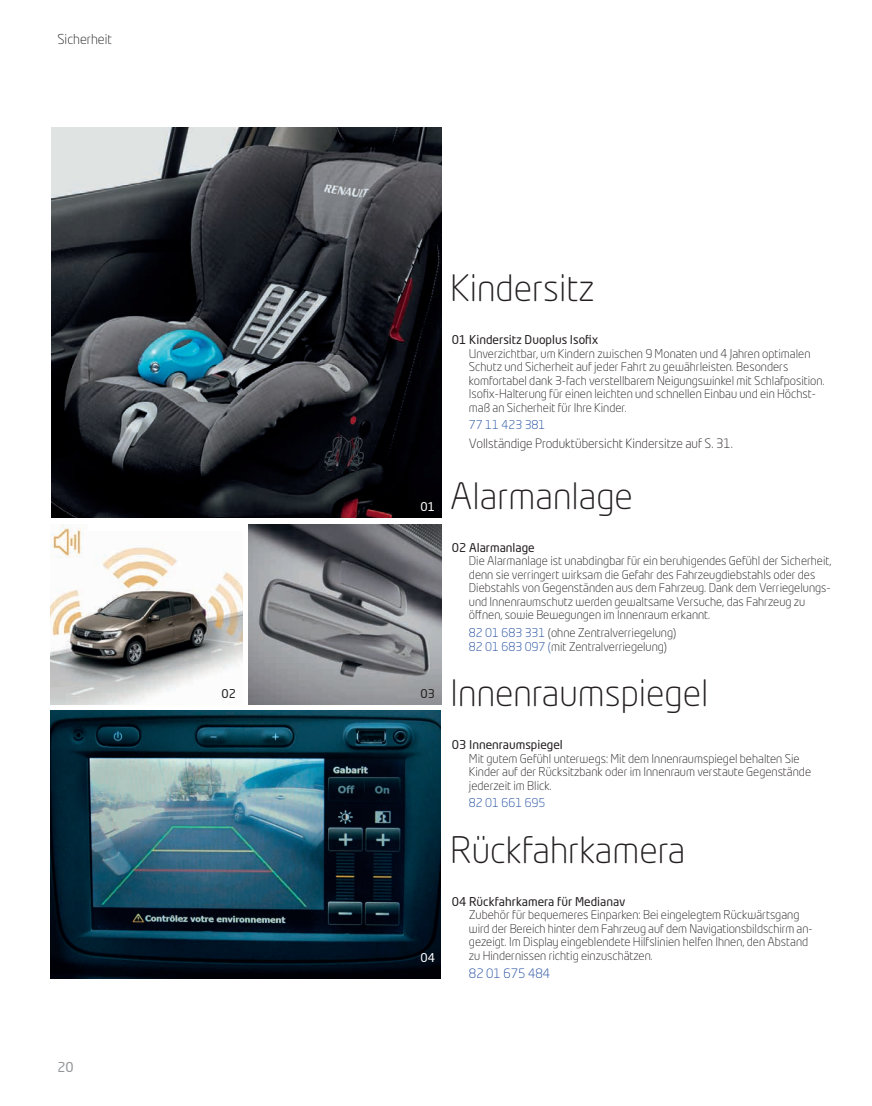
<style>
.page{position:relative;width:872px;height:1106px;background:#fff}
.page>*{position:absolute;margin:0;border:0;box-sizing:border-box;transform-origin:0 0}
.t1{font:300 36px "Neo Tech Dacia";color:#231f20}
.t2{font:300 13.5px "Neo Tech Dacia";color:#231f20}
.t3{font:13.5px "Neo Tech Dacia";color:#939598}
.t4{font:300 12.75px "Neo Tech Dacia";color:#231f20}
.t5{font:300 12.75px "Neo Tech Dacia";color:#18469d}
.t6{font:300 12px/13.5px "Neo Tech Dacia";color:#231f20}
.t7{font:12px "Neo Tech Dacia";color:#231f20}
.t8{font:300 12px "Neo Tech Dacia";color:#18469d}
.t9{font:12px "Neo Tech Dacia";color:#fff}
.s1{color:#18469d}
</style>
<div class="page">
<img style="left:51px;top:128px;width:390px;height:390px">
<img style="left:50px;top:547px;width:192px;height:157px">
<img style="left:50px;top:524px;width:37px;height:36px">
<img style="left:249px;top:524px;width:192px;height:180px">
<img style="left:50px;top:710px;width:391px;height:268px">
<p class="t2" style="left:57px;top:31px;width:56px">Sicherheit</p>
<p class="t3" style="left:57px;top:1058px;width:18px">20</p>
<p class="t7" style="left:221px;top:685px;width:16px">02</p>
<p class="t9" style="left:420px;top:499px;width:16px">01</p>
<p class="t7" style="left:420px;top:685px;width:16px">03</p>
<p class="t9" style="left:420px;top:950px;width:16px">04</p>
<h1 class="t1" style="left:450px;top:265px;width:146px">Kindersitz</h1>
<p class="t7" style="left:452px;top:332px;width:148px">01 Kindersitz Duoplus Isofix</p>
<p class="t6" style="left:469px;top:346px;width:357px">Unverzichtbar, um Kindern zwischen 9 Monaten und 4 Jahren optimalen Schutz und Sicherheit auf jeder Fahrt zu gewährleisten. Besonders komfortabel dank 3-fach verstellbarem Neigungswinkel mit Schlafposition.<br>Isofix-Halterung für einen leichten und schnellen Einbau und ein Höchst&shy;maß an Sicherheit für Ihre Kinder.</p>
<p class="t8" style="left:469px;top:417px;width:78px">77 11 423 381</p>
<p class="t4" style="left:469px;top:435px;width:265px">Vollständige Produktübersicht Kindersitze auf S. 31.</p>
<h1 class="t1" style="left:450px;top:473px;width:184px">Alarmanlage</h1>
<p class="t7" style="left:452px;top:540px;width:84px">02 Alarmanlage</p>
<p class="t6" style="left:469px;top:554px;width:364px">Die Alarmanlage ist unabdingbar für ein beruhigendes Gefühl der Sicherheit, denn sie verringert wirksam die Gefahr des Fahrzeugdiebstahls oder des Diebstahls von Gegenständen aus dem Fahrzeug. Dank dem Verriegelungs&shy;und Innenraumschutz werden gewaltsame Versuche, das Fahrzeug zu öffnen, sowie Bewegungen im Innenraum erkannt.</p>
<p class="t6" style="left:469px;top:626px;width:209px"><span class="s1">82 01 683 331</span> (ohne Zentralverriegelung)<br><span class="s1">82 01 683 097 (</span>mit Zentralverriegelung)</p>
<h1 class="t1" style="left:450px;top:670px;width:260px">Innenraumspiegel</h1>
<p class="t7" style="left:452px;top:737px;width:112px">03 Innenraumspiegel</p>
<p class="t6" style="left:469px;top:751px;width:344px">Mit gutem Gefühl unterwegs: Mit dem Innenraumspiegel behalten Sie<br>Kinder auf der Rücksitzbank oder im Innenraum verstaute Gegenstände jederzeit im Blick.</p>
<p class="t8" style="left:469px;top:795px;width:78px">82 01 661 695</p>
<h1 class="t1" style="left:450px;top:827px;width:237px">Rückfahrkamera</h1>
<p class="t7" style="left:452px;top:893px;width:175px">04 Rückfahrkamera für Medianav</p>
<p class="t6" style="left:469px;top:908px;width:345px">Zubehör für bequemeres Einparken: Bei eingelegtem Rückwärtsgang wird der Bereich hinter dem Fahrzeug auf dem Navigationsbildschirm an&shy;gezeigt. Im Display eingeblendete Hilfslinien helfen Ihnen, den Abstand zu Hindernissen richtig einzuschätzen.</p>
<p class="t5" style="left:469px;top:965px;width:83px">82 01 675 484</p>
</div>
